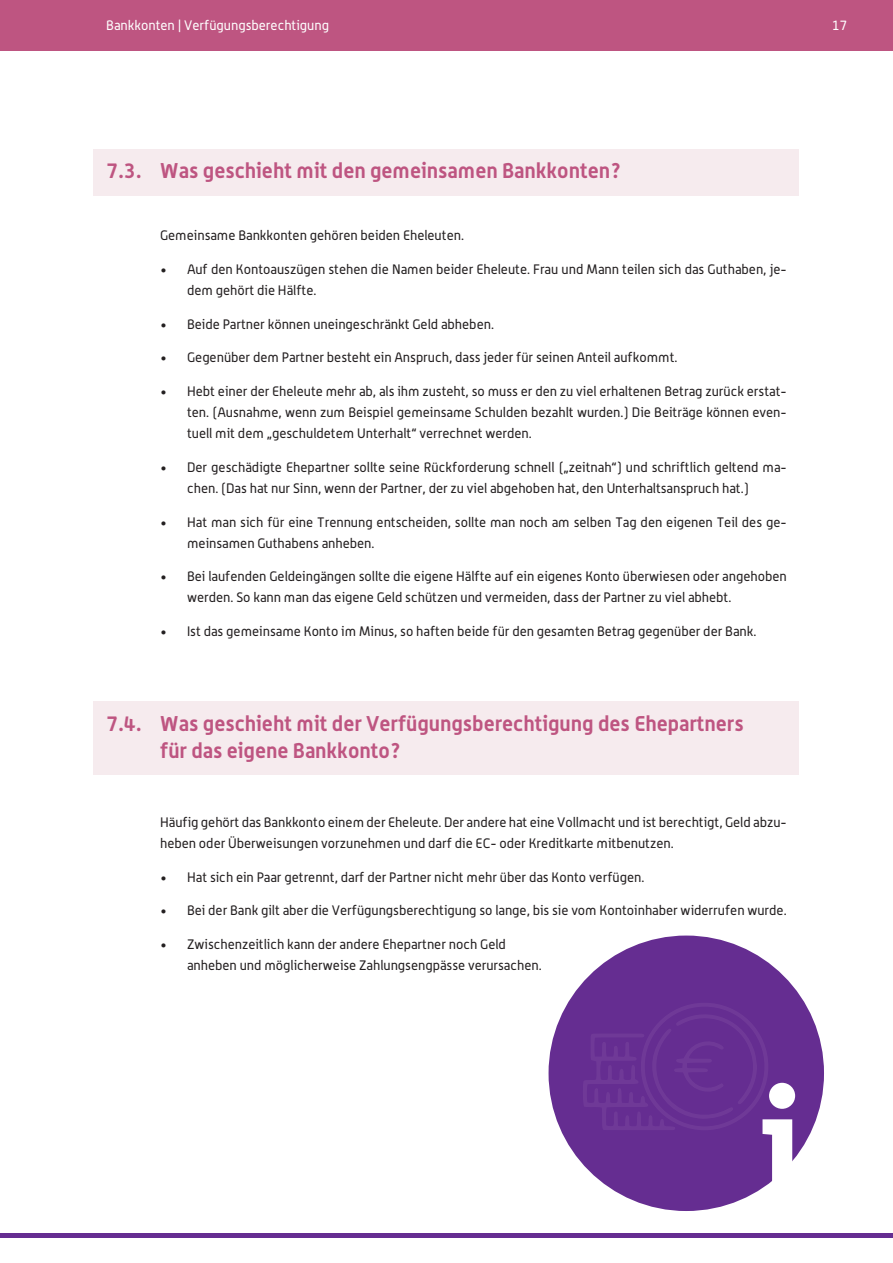
<style>
.page{position:relative;width:893px;height:1263px;background:#fff}
.page>*{position:absolute;margin:0;border:0;box-sizing:border-box;transform-origin:0 0}
.t1{font:700 159px "Alwyn OT";color:#fff}
.Subhead{font:700 21px/27px "Alwyn OT";color:#be5581}
.t2{font:13.5px/21px "Alwyn OT";color:#231f20}
.t3{font:13.5px "Alwyn OT";color:#fff}
</style>
<div class="page">
<hr style="left:0;top:1233px;width:893px;height:4px;background:#652d91">
<div style="left:0;top:0;width:893px;height:51px;background:#be5581"></div>
<div style="left:94px;top:149px;width:705px;height:46px;background:#f6ebee"></div>
<div style="left:94px;top:702px;width:705px;height:73px;background:#f6ebee"></div>
<div style="left:549px;top:935px;width:275px;height:276px;background:#652d91;border-radius:50%"></div>
<svg style="left:583px;top:1003px;width:185px;height:127px"></svg>
<p class="t3" style="left:106px;top:17px;width:224px">Bankkonten | Verfügungsberechtigung</p>
<p class="t3" style="left:832px;top:17px;width:17px">17</p>
<p class="Subhead" style="left:106px;top:156px;width:517px">7.3. Was geschieht mit den gemeinsamen Bankkonten?</p>
<p class="t2" style="left:160px;top:225px;width:305px">Gemeinsame Bankkonten gehören beiden Eheleuten.</p>
<p class="t2" style="left:187px;top:258px;width:601px;text-indent:-27px">• Auf den Kontoauszügen stehen die Namen beider Eheleute. Frau und Mann teilen sich das Guthaben, je&shy;dem gehört die Hälfte.</p>
<p class="t2" style="left:160px;top:313px;width:335px">• Beide Partner können uneingeschränkt Geld abheben.</p>
<p class="t2" style="left:160px;top:347px;width:519px">• Gegenüber dem Partner besteht ein Anspruch, dass jeder für seinen Anteil aufkommt.</p>
<p class="t2" style="left:187px;top:381px;width:601px;text-align:justify;text-indent:-27px">• Hebt einer der Eheleute mehr ab, als ihm zusteht, so muss er den zu viel erhaltenen Betrag zurück erstat&shy;ten. (Ausnahme, wenn zum Beispiel gemeinsame Schulden bezahlt wurden.) Die Beiträge können even&shy;tuell mit dem „geschuldetem Unterhalt“ verrechnet werden.</p>
<p class="t2" style="left:187px;top:456px;width:601px;text-indent:-27px">• Der geschädigte Ehepartner sollte seine Rückforderung schnell („zeitnah“) und schriftlich geltend ma&shy;chen. (Das hat nur Sinn, wenn der Partner, der zu viel abgehoben hat, den Unterhaltsanspruch hat.)</p>
<p class="t2" style="left:187px;top:511px;width:601px;text-indent:-27px">• Hat man sich für eine Trennung entscheiden, sollte man noch am selben Tag den eigenen Teil des ge&shy;meinsamen Guthabens anheben.</p>
<p class="t2" style="left:187px;top:566px;width:601px;text-indent:-27px">• Bei laufenden Geldeingängen sollte die eigene Hälfte auf ein eigenes Konto überwiesen oder angehoben werden. So kann man das eigene Geld schützen und vermeiden, dass der Partner zu viel abhebt.</p>
<p class="t2" style="left:160px;top:621px;width:598px">• Ist das gemeinsame Konto im Minus, so haften beide für den gesamten Betrag gegenüber der Bank.</p>
<p class="Subhead" style="left:160px;top:709px;width:585px;text-indent:-54px">7.4. Was geschieht mit der Verfügungsberechtigung des Ehepartners für das eigene Bankkonto?</p>
<p class="t2" style="left:160px;top:811px;width:628px">Häufig gehört das Bankkonto einem der Eheleute. Der andere hat eine Vollmacht und ist berechtigt, Geld abzu&shy;heben oder Überweisungen vorzunehmen und darf die EC- oder Kreditkarte mitbenutzen.</p>
<p class="t2" style="left:160px;top:866px;width:486px">• Hat sich ein Paar getrennt, darf der Partner nicht mehr über das Konto verfügen.</p>
<p class="t2" style="left:160px;top:900px;width:628px">• Bei der Bank gilt aber die Verfügungsberechtigung so lange, bis sie vom Kontoinhaber widerrufen wurde.</p>
<p class="t2" style="left:187px;top:934px;width:356px;text-indent:-27px">• Zwischenzeitlich kann der andere Ehepartner noch Geld anheben und möglicherweise Zahlungsengpässe verursachen.</p>
<p class="t1" style="left:759px;top:1050px;width:44px">i</p>
</div>
